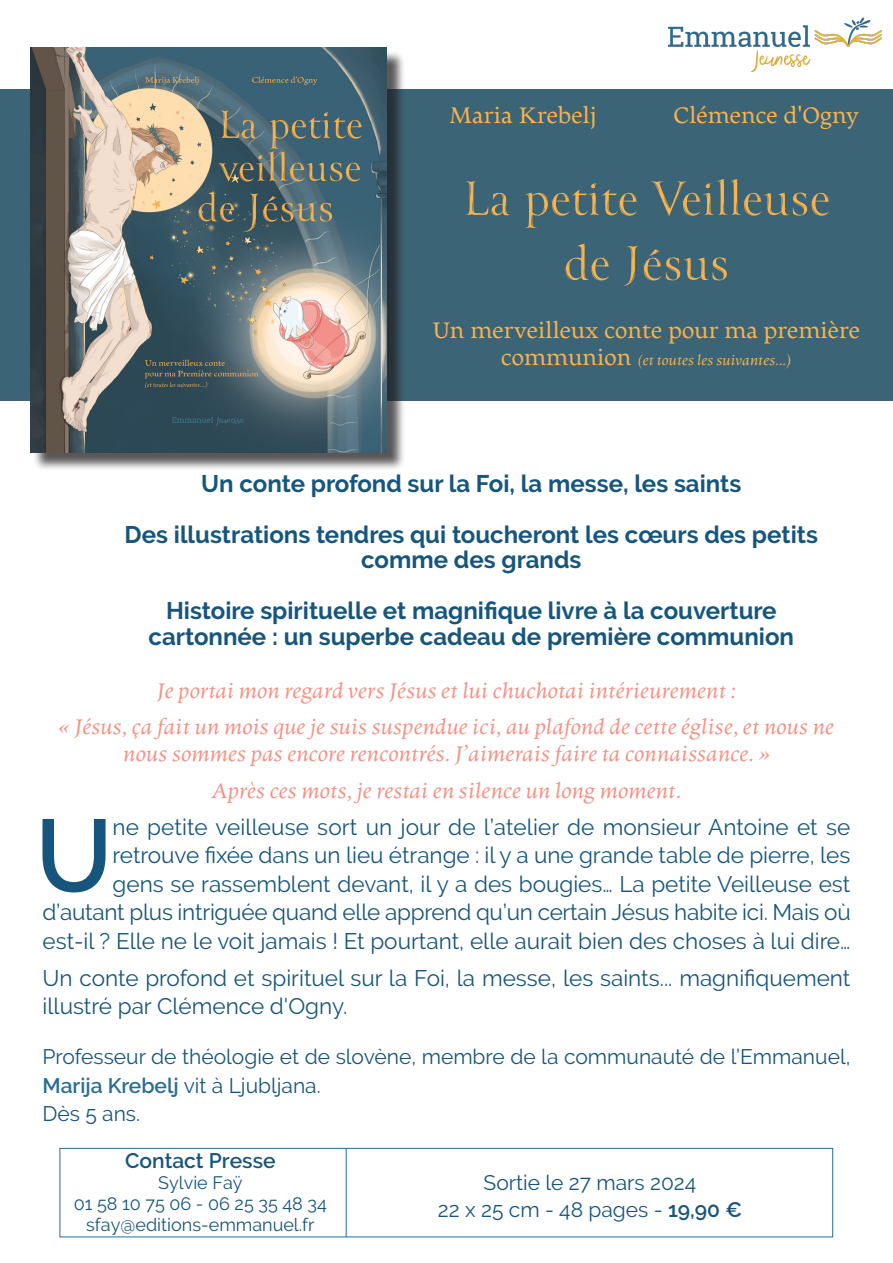
<style>
.page{position:relative;width:893px;height:1263px;background:#fff}
.page>*{position:absolute;margin:0;border:0;box-sizing:border-box;transform-origin:0 0}
.Texte_courant{font:600 102.75px "Raleway";color:#17567c}
.t1{font:54px "Canto Brush Open";color:#fab24c}
._04_Points_clés{font:700 24px/25.5px "Raleway";color:#17567c;text-align:center}
._04_Points_clés-2{font:24px "Elmhurst";color:#fab24c}
.Texte_courant-2{font:22.5px/28.5px "Raleway";color:#17567c;text-align:right}
.Texte_courant-3{font:italic 22.5px/27px "Elmhurst";color:#f49285;text-align:center}
._06_Texte_auteur{font:21px/28.5px "Raleway";color:#17567c}
._07_info_technique{font:21px "Raleway";color:#17567c}
._05_Texte_courant{font:600 21px "Raleway";color:#17567c}
.Texte_courant-4{font:21px "Raleway";color:#17567c}
._05_Texte_courant-2{font:18px "Raleway";color:#17567c}
._04_Points_clés-3{font:italic 15px "Elmhurst";color:#fab24c}
.s1{font-style:normal;font-size:24px}
.s2{font-weight:600;color:#296d94}
.s3{font-weight:600}
</style>
<div class="page">
<div style="left:0;top:89px;width:893px;height:311px;background:#3b6476"></div>
<img style="left:668px;top:17px;width:213px;height:55px">
<div style="left:60px;top:1148px;width:773px;height:89px;background:#fff;border:1px solid #296d94"></div>
<hr style="left:346px;top:1148px;width:1px;height:89px;background:#296d94">
<div style="left:32px;top:50px;width:374px;height:421px;background:#231f20;opacity:.75"></div>
<img style="left:30px;top:48px;width:357px;height:404px">
<p class="_04_Points_clés-2" style="left:449px;top:102px;width:149px">Maria Krebelj</p>
<p class="_04_Points_clés-2" style="left:674px;top:102px;width:187px">Clémence d'Ogny</p>
<p class="t1" style="left:462px;top:165px;width:370px">La petite Veilleuse</p>
<p class="t1" style="left:563px;top:230px;width:167px">de Jésus</p>
<p class="_04_Points_clés-2" style="left:433px;top:317px;width:429px">Un merveilleux conte pour ma première</p>
<p class="_04_Points_clés-3" style="left:501px;top:352px;width:292px"><span class="s1">communion</span> (et toutes les suivantes...)</p>
<p class="_04_Points_clés" style="left:201px;top:471px;width:542px">Un conte profond sur la Foi, la messe, les saints</p>
<p class="_04_Points_clés" style="left:125px;top:522px;width:695px">Des illustrations tendres qui toucheront les cœurs des petits comme des grands</p>
<p class="_04_Points_clés" style="left:149px;top:598px;width:647px">Histoire spirituelle et magnifique livre à la couverture cartonnée : un superbe cadeau de première communion</p>
<p class="Texte_courant-3" style="left:157px;top:678px;width:581px">Je portai mon regard vers Jésus et lui chuchotai intérieurement :</p>
<p class="Texte_courant-3" style="left:59px;top:714px;width:777px">« Jésus, ça fait un mois que je suis suspendue ici, au plafond de cette église, et nous ne nous sommes pas encore rencontrés. J’aimerais faire ta connaissance. »</p>
<p class="Texte_courant-3" style="left:212px;top:778px;width:471px">Après ces mots, je restai en silence un long moment.</p>
<p class="Texte_courant" style="left:35px;top:797px;width:79px">U</p>
<p class="Texte_courant-2" style="left:43px;top:813px;width:810px">ne petite veilleuse sort un jour de l’atelier de monsieur Antoine et se retrouve fixée dans un lieu étrange : il y a une grande table de pierre, les<br>gens se rassemblent devant, il y a des bougies… La petite Veilleuse est d’autant plus intriguée quand elle apprend qu’un certain Jésus habite ici. Mais où est-il ? Elle ne le voit jamais ! Et pourtant, elle aurait bien des choses à lui dire…</p>
<p class="Texte_courant-2" style="left:43px;top:964px;width:809px;text-align:left">Un conte profond et spirituel sur la Foi, la messe, les saints... magnifiquement illustré par Clémence d'Ogny.</p>
<p class="_06_Texte_auteur" style="left:43px;top:1042px;width:809px">Professeur de théologie et de slovène, membre de la communauté de l’Emmanuel,<br><span class="s2">Marija Krebelj</span> vit à Ljubljana.</p>
<p class="Texte_courant-4" style="left:43px;top:1102px;width:99px">Dès 5 ans.</p>
<p class="_05_Texte_courant" style="left:125px;top:1149px;width:152px">Contact Presse</p>
<p class="_05_Texte_courant-2" style="left:158px;top:1173px;width:86px">Sylvie Faÿ</p>
<p class="_05_Texte_courant-2" style="left:74px;top:1194px;width:255px">01 58 10 75 06 - 06 25 35 48 34</p>
<p class="_05_Texte_courant-2" style="left:86px;top:1215px;width:230px">sfay@editions-emmanuel.fr</p>
<p class="_07_info_technique" style="left:484px;top:1170px;width:214px">Sortie le 27 mars 2024</p>
<p class="_07_info_technique" style="left:438px;top:1197px;width:306px">22 x 25 cm - 48 pages - <span class="s3">19,90 €</span></p>
</div>
